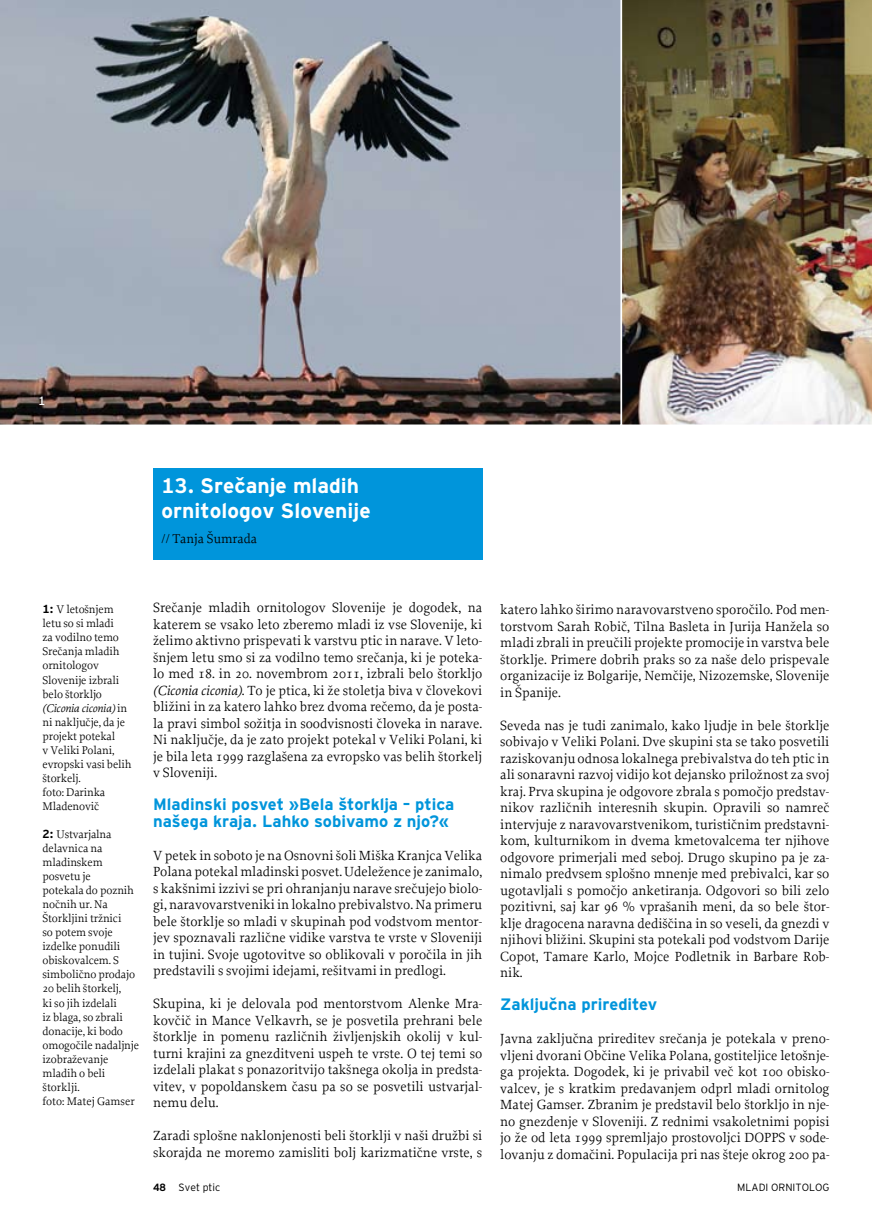
<style>
.page{position:relative;width:872px;height:1212px;background:#fff}
.page>*{position:absolute;margin:0;border:0;box-sizing:border-box;transform-origin:0 0}
.t1{font:700 21px/25.2px "Interstate Bold Mono CE";color:#fff}
.t2{font:700 16.5px/16.5px "Interstate Bold Mono CE";color:#0095db}
.t3{font:13.95px/16.5px "Proforma";color:#000;text-align:justify}
.t4{font:13.5px "Proforma";color:#000}
.t5{font:500 12px "Interstate Regular Mono CE";color:#fff}
.t6{font:11.7px/14.1px "Proforma";letter-spacing:-.01em;color:#000}
.t7{font:italic 11.7px "Proforma Book Italic CE";letter-spacing:-.01em;color:#000}
.t8{font:300 10.5px "Interstate Light Mono CE";color:#000}
.s1{font-family:"Interstate Bold Mono CE";font-weight:700}
.s2{font-family:"Proforma";font-style:normal}
.s3{font-family:"Proforma Book Italic CE";font-style:italic}
</style>
<div class="page">
<div style="left:153px;top:468px;width:329px;height:91px;background:#0095db"></div>
<svg style="left:0;top:0;width:620px;height:425px;background:#91959e"></svg>
<img style="left:620px;top:0;width:252px;height:425px">
<p class="t5" style="left:38px;top:394px;width:9px">1</p>
<h1 class="t1" style="left:162px;top:473px;width:210px">13. Srečanje mladih ornitologov Slovenije</h1>
<p class="t4" style="left:162px;top:530px;width:97px">// Tanja Šumrada</p>
<p class="t6" style="left:43px;top:602px;width:78px"><span class="s1">1:</span> V letošnjem letu so si mladi za vodilno temo<br>Srečanja mladih ornitologov<br>Slovenije izbrali belo štorkljo</p>
<p class="t7" style="left:43px;top:700px;width:86px">(Ciconia ciconia) <span class="s2">in</span></p>
<p class="t6" style="left:43px;top:715px;width:91px">ni naključje, da je projekt potekal<br>v Veliki Polani, evropski vasi belih štorkelj.<br>foto: Darinka<br>Mladenovič</p>
<p class="t6" style="left:43px;top:827px;width:98px"><span class="s1">2:</span> Ustvarjalna delavnica na mladinskem posvetu je<br>potekala do poznih nočnih ur. Na<br>Štorkljini tržnici<br>so potem svoje izdelke ponudili obiskovalcem. S simbolično prodajo<br>20 belih štorkelj,<br>ki so jih izdelali<br>iz blaga, so zbrali donacije, ki bodo omogočile nadaljnje izobraževanje mladih o beli štorklji.<br>foto: Matej Gamser</p>
<p class="t3" style="left:153px;top:599px;width:331px">Srečanje mladih ornitologov Slovenije je dogodek, na katerem se vsako leto zberemo mladi iz vse Slovenije, ki želimo aktivno prispevati k varstvu ptic in narave. V leto&shy;šnjem letu smo si za vodilno temo srečanja, ki je poteka&shy;lo med 18. in 20. novembrom 2011, izbrali belo štorkljo <span class="s3">(Ciconia ciconia)</span>. To je ptica, ki že stoletja biva v človekovi bližini in za katero lahko brez dvoma rečemo, da je posta&shy;la pravi simbol sožitja in soodvisnosti človeka in narave.<br>Ni naključje, da je zato projekt potekal v Veliki Polani, ki je bila leta 1999 razglašena za evropsko vas belih štorkelj v Sloveniji.</p>
<p class="t2" style="left:153px;top:796px;width:303px">Mladinski posvet »Bela štorklja – ptica našega kraja. Lahko sobivamo z njo?«</p>
<p class="t3" style="left:153px;top:846px;width:331px">V petek in soboto je na Osnovni šoli Miška Kranjca Velika Polana potekal mladinski posvet. Udeležence je zanimalo, s kakšnimi izzivi se pri ohranjanju narave srečujejo biolo&shy;gi, naravovarstveniki in lokalno prebivalstvo. Na primeru bele štorklje so mladi v skupinah pod vodstvom mentor&shy;jev spoznavali različne vidike varstva te vrste v Sloveniji in tujini. Svoje ugotovitve so oblikovali v poročila in jih predstavili s svojimi idejami, rešitvami in predlogi.</p>
<p class="t3" style="left:153px;top:995px;width:331px">Skupina, ki je delovala pod mentorstvom Alenke Mra&shy;kovčič in Mance Velkavrh, se je posvetila prehrani bele štorklje in pomenu različnih življenjskih okolij v kul&shy;turni krajini za gnezditveni uspeh te vrste. O tej temi so izdelali plakat s ponazoritvijo takšnega okolja in predsta&shy;vitev, v popoldanskem času pa so se posvetili ustvarjal&shy;nemu delu.</p>
<p class="t3" style="left:153px;top:1127px;width:331px">Zaradi splošne naklonjenosti beli štorklji v naši družbi si skorajda ne moremo zamisliti bolj karizmatične vrste, s</p>
<p class="t3" style="left:500px;top:601px;width:331px">katero lahko širimo naravovarstveno sporočilo. Pod men&shy;torstvom Sarah Robič, Tilna Basleta in Jurija Hanžela so mladi zbrali in preučili projekte promocije in varstva bele štorklje. Primere dobrih praks so za naše delo prispevale organizacije iz Bolgarije, Nemčije, Nizozemske, Slovenije in Španije.</p>
<p class="t3" style="left:500px;top:717px;width:331px">Seveda nas je tudi zanimalo, kako ljudje in bele štorklje sobivajo v Veliki Polani. Dve skupini sta se tako posvetili raziskovanju odnosa lokalnega prebivalstva do teh ptic in ali sonaravni razvoj vidijo kot dejansko priložnost za svoj kraj. Prva skupina je odgovore zbrala s pomočjo predstav&shy;nikov različnih interesnih skupin. Opravili so namreč intervjuje z naravovarstvenikom, turističnim predstavni&shy;kom, kulturnikom in dvema kmetovalcema ter njihove odgovore primerjali med seboj. Drugo skupino pa je za&shy;nimalo predvsem splošno mnenje med prebivalci, kar so ugotavljali s pomočjo anketiranja. Odgovori so bili zelo pozitivni, saj kar 96 % vprašanih meni, da so bele štor&shy;klje dragocena naravna dediščina in so veseli, da gnezdi v njihovi bližini. Skupini sta potekali pod vodstvom Darije Copot, Tamare Karlo, Mojce Podletnik in Barbare Rob&shy;nik.</p>
<p class="t2" style="left:500px;top:996px;width:158px">Zaključna prireditev</p>
<p class="t3" style="left:500px;top:1030px;width:331px">Javna zaključna prireditev srečanja je potekala v preno&shy;vljeni dvorani Občine Velika Polana, gostiteljice letošnje&shy;ga projekta. Dogodek, ki je privabil več kot 100 obisko&shy;valcev, je s kratkim predavanjem odprl mladi ornitolog Matej Gamser. Zbranim je predstavil belo štorkljo in nje&shy;no gnezdenje v Sloveniji. Z rednimi vsakoletnimi popisi jo že od leta 1999 spremljajo prostovoljci DOPPS v sode&shy;lovanju z domačini. Populacija pri nas šteje okrog 200 pa-</p>
<p class="t8" style="left:153px;top:1181px;width:69px"><span class="s1">48</span> Svet ptic</p>
<p class="t8" style="left:737px;top:1181px;width:94px">MLADI ORNITOLOG</p>
</div>
